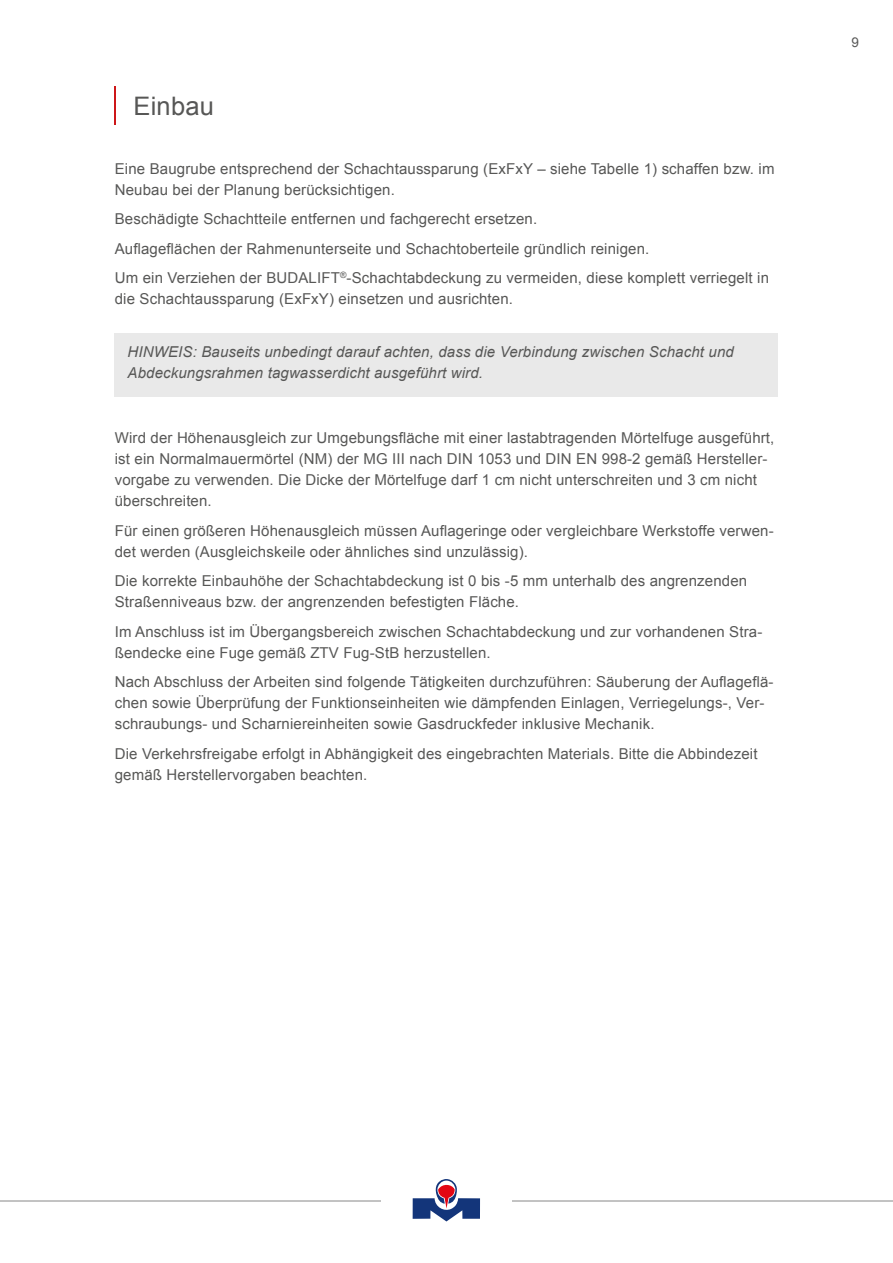
<style>
.page{position:relative;width:893px;height:1263px;background:#fff}
.page>*{position:absolute;margin:0;border:0;box-sizing:border-box;transform-origin:0 0}
.t1{font:25.5px "Arial";letter-spacing:.01em;color:#575756}
.t2{font:15px/21px "Arial";letter-spacing:.01em;color:#575756}
.t3{font:italic 15px/21px "Arial";letter-spacing:.01em;color:#575756}
.t4{font:13.5px "Arial";color:#575756}
</style>
<div class="page">
<hr style="left:0;top:1200px;width:893px;height:1px;background:#878787">
<div style="left:381px;top:1174px;width:131px;height:48px;background:#fff"></div>
<svg style="left:413px;top:1179px;width:67px;height:42px"></svg>
<hr style="left:115px;top:86px;width:1px;height:39px;background:#cd1719">
<div style="left:115px;top:334px;width:663px;height:63px;background:#e9e9e9"></div>
<p class="t1" style="left:133px;top:90px;width:82px">Einbau</p>
<p class="t2" style="left:115px;top:158px;width:661px">Eine Baugrube entsprechend der Schachtaussparung (ExFxY – siehe Tabelle 1) schaffen bzw. im<br>Neubau bei der Planung berücksichtigen.</p>
<p class="t2" style="left:115px;top:209px;width:424px">Beschädigte Schachtteile entfernen und fachgerecht ersetzen.</p>
<p class="t2" style="left:115px;top:238px;width:536px">Auflageflächen der Rahmenunterseite und Schachtoberteile gründlich reinigen.</p>
<p class="t2" style="left:115px;top:268px;width:656px">Um ein Verziehen der BUDALIFT<sup>®</sup>-Schachtabdeckung zu vermeiden, diese komplett verriegelt in die Schachtaussparung (ExFxY) einsetzen und ausrichten.</p>
<p class="t3" style="left:128px;top:342px;width:608px">HINWEIS: Bauseits unbedingt darauf achten, dass die Verbindung zwischen Schacht und<br>Abdeckungsrahmen tagwasserdicht ausgeführt wird.</p>
<p class="t2" style="left:115px;top:428px;width:661px">Wird der Höhenausgleich zur Umgebungsfläche mit einer lastabtragenden Mörtelfuge ausgeführt, ist ein Normalmauermörtel (NM) der MG III nach DIN 1053 und DIN EN 998-2 gemäß Hersteller&shy;vorgabe zu verwenden. Die Dicke der Mörtelfuge darf 1 cm nicht unterschreiten und 3 cm nicht überschreiten.</p>
<p class="t2" style="left:115px;top:520px;width:660px">Für einen größeren Höhenausgleich müssen Auflageringe oder vergleichbare Werkstoffe verwen&shy;det werden (Ausgleichskeile oder ähnliches sind unzulässig).</p>
<p class="t2" style="left:115px;top:571px;width:634px">Die korrekte Einbauhöhe der Schachtabdeckung ist 0 bis -5 mm unterhalb des angrenzenden<br>Straßenniveaus bzw. der angrenzenden befestigten Fläche.</p>
<p class="t2" style="left:115px;top:621px;width:649px">Im Anschluss ist im Übergangsbereich zwischen Schachtabdeckung und zur vorhandenen Stra&shy;ßendecke eine Fuge gemäß ZTV Fug-StB herzustellen.</p>
<p class="t2" style="left:115px;top:672px;width:660px">Nach Abschluss der Arbeiten sind folgende Tätigkeiten durchzuführen: Säuberung der Auflageflä&shy;chen sowie Überprüfung der Funktionseinheiten wie dämpfenden Einlagen, Verriegelungs-, Ver&shy;schraubungs- und Scharniereinheiten sowie Gasdruckfeder inklusive Mechanik.</p>
<p class="t2" style="left:115px;top:743px;width:644px">Die Verkehrsfreigabe erfolgt in Abhängigkeit des eingebrachten Materials. Bitte die Abbindezeit gemäß Herstellervorgaben beachten.</p>
<p class="t4" style="left:851px;top:33px;width:9px">9</p>
</div>
